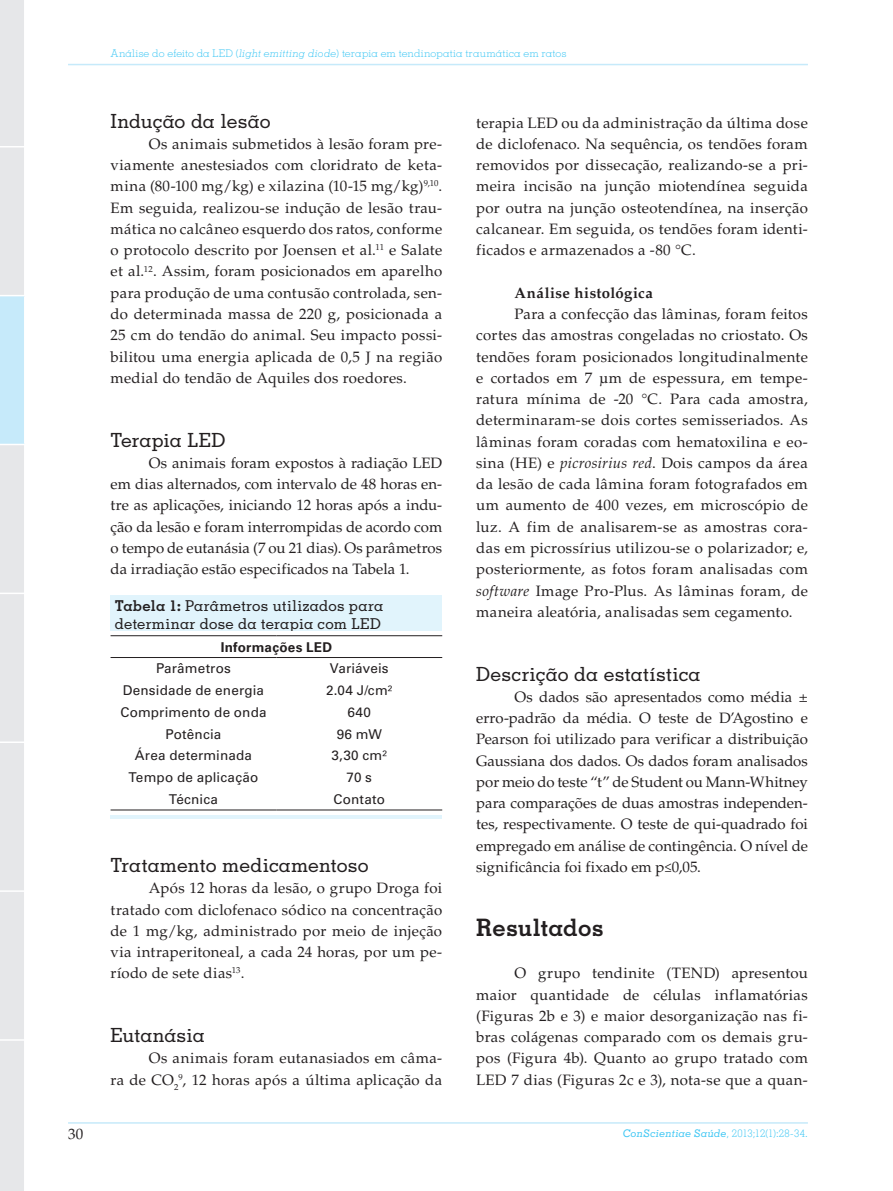
<style>
.page{position:relative;width:893px;height:1191px;background:#fff}
.page>*{position:absolute;margin:0;border:0;box-sizing:border-box;transform-origin:0 0}
.CS_Subtitulo{font:700 24px "Memphis LT Std";letter-spacing:.005em;color:#231f20}
.CS_Subtitulo_2{font:500 19.5px "Memphis LT Std";color:#231f20}
.CS_Normal{font:15px/21.3px "Palatino LT Std";letter-spacing:.015em;color:#231f20;text-align:justify}
.CS_Tabela_-_titulo{font:500 15px/18px "Memphis LT Std";letter-spacing:.015em;color:#231f20}
.CS_Normal-2{font:700 15px "Palatino LT Std";letter-spacing:.03em;color:#231f20}
.t1{font:13.5px "Univers LT Std";letter-spacing:.01em;color:#231f20}
.t2{font:700 13.5px/21.8px "Univers LT Std";letter-spacing:.015em;color:#231f20}
.CS_z_Infs_Pags{font:300 10.5px "Memphis LT Std";letter-spacing:.02em;color:#40c7f4}
.s1{font-style:italic}
.s2{font-weight:700}
.s3{font-weight:400}
.s4{font-weight:500;font-style:italic}
</style>
<div class="page">
<hr style="left:68px;top:64px;width:740px;height:1px;background:#c6eafa">
<hr style="left:68px;top:1122px;width:740px;height:1px;background:#c6eafa">
<svg style="left:0;top:0;width:25px;height:1191px;background:#e3e8ec"></svg>
<div style="left:111px;top:595px;width:331px;height:223px;background:#e1f4fc"></div>
<div style="left:111px;top:631px;width:331px;height:183px;background:#fff"></div>
<hr style="left:111px;top:657px;width:165px;height:1px;background:#231f20">
<hr style="left:276px;top:657px;width:166px;height:1px;background:#231f20">
<hr style="left:111px;top:635px;width:165px;height:1px;background:#231f20">
<hr style="left:276px;top:635px;width:166px;height:1px;background:#231f20">
<hr style="left:111px;top:809px;width:165px;height:1px;background:#231f20">
<hr style="left:276px;top:809px;width:166px;height:1px;background:#231f20">
<p class="CS_z_Infs_Pags" style="left:111px;top:47px;width:457px">Análise do efeito da LED (<span class="s1">light emitting diode</span>) terapia em tendinopatia traumática em ratos</p>
<p class="CS_Subtitulo_2" style="left:111px;top:109px;width:161px">Indução da lesão</p>
<p class="CS_Normal" style="left:111px;top:133px;width:333px;text-indent:38px">Os animais submetidos à lesão foram pre&shy;viamente anestesiados com cloridrato de keta&shy;mina (80-100 mg/kg) e xilazina (10-15 mg/kg)<sup>9,10</sup>.<br>Em seguida, realizou-se indução de lesão trau&shy;mática no calcâneo esquerdo dos ratos, conforme o protocolo descrito por Joensen et al.<sup>11</sup> e Salate et al.<sup>12</sup>. Assim, foram posicionados em aparelho para produção de uma contusão controlada, sen&shy;do determinada massa de 220 g, posicionada a 25 cm do tendão do animal. Seu impacto possi&shy;bilitou uma energia aplicada de 0,5 J na região medial do tendão de Aquiles dos roedores.</p>
<p class="CS_Subtitulo_2" style="left:111px;top:428px;width:116px">Terapia LED</p>
<p class="CS_Normal" style="left:111px;top:452px;width:333px;text-indent:38px">Os animais foram expostos à radiação LED em dias alternados, com intervalo de 48 horas en&shy;tre as aplicações, iniciando 12 horas após a indu&shy;ção da lesão e foram interrompidas de acordo com o tempo de eutanásia (7 ou 21 dias). Os parâmetros da irradiação estão especificados na Tabela 1.</p>
<p class="CS_Tabela_-_titulo" style="left:115px;top:596px;width:270px"><span class="s2">Tabela 1:</span> Parâmetros utilizados para determinar dose da terapia com LED</p>
<p class="t2" style="left:156px;top:636px;width:178px;text-indent:65px">Informações LED<br><span class="s3">Parâmetros</span></p>
<p class="t1" style="left:330px;top:660px;width:60px">Variáveis</p>
<p class="t1" style="left:123px;top:682px;width:143px">Densidade de energia</p>
<p class="t1" style="left:326px;top:682px;width:68px">2.04 J/cm²</p>
<p class="t1" style="left:120px;top:704px;width:148px">Comprimento de onda</p>
<p class="t1" style="left:348px;top:704px;width:25px">640</p>
<p class="t1" style="left:166px;top:726px;width:57px">Potência</p>
<p class="t1" style="left:337px;top:726px;width:47px">96 mW</p>
<p class="t1" style="left:135px;top:747px;width:119px">Área determinada</p>
<p class="t1" style="left:332px;top:747px;width:57px">3,30 cm²</p>
<p class="t1" style="left:129px;top:769px;width:131px">Tempo de aplicação</p>
<p class="t1" style="left:347px;top:769px;width:27px">70 s</p>
<p class="t1" style="left:169px;top:791px;width:51px">Técnica</p>
<p class="t1" style="left:333px;top:791px;width:53px">Contato</p>
<p class="CS_Subtitulo_2" style="left:111px;top:853px;width:260px">Tratamento medicamentoso</p>
<p class="CS_Normal" style="left:111px;top:877px;width:333px;text-indent:38px">Após 12 horas da lesão, o grupo Droga foi tratado com diclofenaco sódico na concentração de 1 mg/kg, administrado por meio de injeção via intraperitoneal, a cada 24 horas, por um pe&shy;ríodo de sete dias<sup>13</sup>.</p>
<p class="CS_Subtitulo_2" style="left:111px;top:1023px;width:96px">Eutanásia</p>
<p class="CS_Normal" style="left:111px;top:1048px;width:333px;text-align:right">Os animais foram eutanasiados em câma-<br>ra de CO<sub>2</sub><sup>9</sup>, 12 horas após a última aplicação da</p>
<p class="CS_Normal" style="left:476px;top:112px;width:333px">terapia LED ou da administração da última dose de diclofenaco. Na sequência, os tendões foram removidos por dissecação, realizando-se a pri&shy;meira incisão na junção miotendínea seguida por outra na junção osteotendínea, na inserção calcanear. Em seguida, os tendões foram identi&shy;ficados e armazenados a -80 °C.</p>
<p class="CS_Normal-2" style="left:514px;top:284px;width:140px">Análise histológica</p>
<p class="CS_Normal" style="left:476px;top:303px;width:333px;text-indent:38px">Para a confecção das lâminas, foram feitos cortes das amostras congeladas no criostato. Os tendões foram posicionados longitudinalmente e cortados em 7 µm de espessura, em tempe&shy;ratura mínima de -20 °C. Para cada amostra, determinaram-se dois cortes semisseriados. As lâminas foram coradas com hematoxilina e eo&shy;sina (HE) e <span class="s1">picrosirius red</span>. Dois campos da área da lesão de cada lâmina foram fotografados em um aumento de 400 vezes, em microscópio de luz. A fim de analisarem-se as amostras cora&shy;das em picrossírius utilizou-se o polarizador; e, posteriormente, as fotos foram analisadas com <span class="s1">software</span> Image Pro-Plus. As lâminas foram, de maneira aleatória, analisadas sem cegamento.</p>
<p class="CS_Subtitulo_2" style="left:476px;top:661px;width:226px">Descrição da estatística</p>
<p class="CS_Normal" style="left:476px;top:686px;width:333px;text-indent:38px">Os dados são apresentados como média ± erro-padrão da média. O teste de D’Agostino e Pearson foi utilizado para verificar a distribuição Gaussiana dos dados. Os dados foram analisados por meio do teste “t” de Student ou Mann-Whitney para comparações de duas amostras independen&shy;tes, respectivamente. O teste de qui-quadrado foi empregado em análise de contingência. O nível de significância foi fixado em p≤0,05.</p>
<p class="CS_Subtitulo" style="left:476px;top:912px;width:129px">Resultados</p>
<p class="CS_Normal" style="left:476px;top:962px;width:333px;text-indent:38px">O grupo tendinite (TEND) apresentou maior quantidade de células inflamatórias (Figuras 2b e 3) e maior desorganização nas fi&shy;bras colágenas comparado com os demais gru&shy;pos (Figura 4b). Quanto ao grupo tratado com LED 7 dias (Figuras 2c e 3), nota-se que a quan-</p>
<p class="CS_Normal" style="left:68px;top:1123px;width:17px">30</p>
<p class="CS_z_Infs_Pags" style="left:623px;top:1127px;width:186px"><span class="s4">ConScientiae Saúde</span>, 2013;12(1):28-34.</p>
</div>
